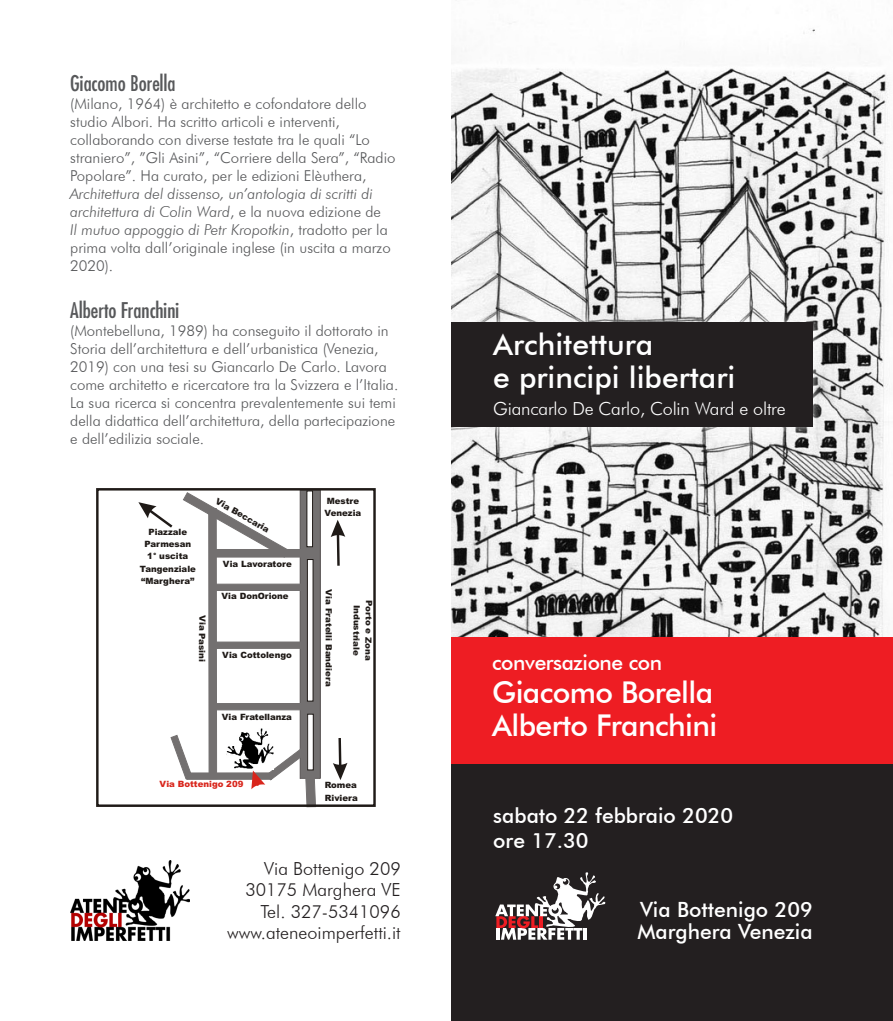
<style>
.page{position:relative;width:893px;height:1021px;background:#fff}
.page>*{position:absolute;margin:0;border:0;box-sizing:border-box;transform-origin:0 0}
.futura_condensed18{font:500 30px "Futura BT";letter-spacing:-.02em;color:#fff}
.futura_12{font:500 30px "Futura BT";color:#fff}
.futura_condensed_bol{font:500 21px "Futura BT";color:#fff}
.futura_12-2{font:condensed 21px "Futura";color:#57585a}
.futura_condensed18-2{font:500 21px "Futura BT";color:#fff}
.futura_condensed18-3{font:500 21px "Futura BT";letter-spacing:-.02em;color:#fff}
.futura_12-3{font:300 18px "Futura BT";color:#231f20}
.futura_12-4{font:300 18px "Futura BT";letter-spacing:-.01em;color:#fff}
.futura_12-5{font:300 15px/18px "Futura BT";color:#57585a}
.t1{font:900 8.7px/12.1px "Arial";color:#1f1a17}
.t2{font:900 8.7px "Arial";color:#d9261c}
.t3{font:900 8.55px/12.1px "Arial";color:#1f1a17}
.s1{font-style:italic}
</style>
<div class="page">
<div style="left:451px;top:763px;width:442px;height:257px;background:#231f20"></div>
<img style="left:70px;top:860px;width:119px;height:80px">
<svg style="left:495px;top:872px;width:110px;height:67px"></svg>
<div style="left:451px;top:631px;width:442px;height:132px;background:#ee1d23"></div>
<img style="left:451px;top:23px;width:442px;height:613px">
<div style="left:433px;top:312px;width:389px;height:124px;background:#fff;opacity:.75"></div>
<div style="left:443px;top:322px;width:370px;height:105px;background:#231f20"></div>
<div style="left:433px;top:0;width:18px;height:1020px;background:#fff"></div>
<div style="left:300px;top:490px;width:20px;height:288px;background:#737070"></div>
<div style="left:300px;top:490px;width:20px;height:288px;border:1px solid #615c5c"></div>
<svg style="left:171px;top:735px;width:20px;height:44px"></svg>
<div style="left:187px;top:773px;width:84px;height:6px;background:#737070"></div>
<div style="left:187px;top:772px;width:85px;height:7px;border:1px solid #737070"></div>
<div style="left:216px;top:703px;width:85px;height:7px;background:#737070"></div>
<div style="left:217px;top:642px;width:84px;height:6px;background:#737070"></div>
<div style="left:216px;top:584px;width:85px;height:6px;background:#737070"></div>
<div style="left:308px;top:714px;width:5px;height:56px;background:#fff"></div>
<div style="left:307px;top:714px;width:6px;height:56px;border:1px solid #1f1a17"></div>
<div style="left:307px;top:559px;width:6px;height:142px;background:#fff"></div>
<div style="left:307px;top:559px;width:6px;height:142px;border:1px solid #1f1a17"></div>
<div style="left:307px;top:491px;width:6px;height:55px;background:#fff"></div>
<div style="left:307px;top:491px;width:6px;height:56px;border:1px solid #1f1a17"></div>
<div style="left:211px;top:549px;width:91px;height:8px;background:#737070"></div>
<div style="left:209px;top:508px;width:8px;height:270px;background:#737070"></div>
<svg style="left:333px;top:738px;width:14px;height:42px"></svg>
<svg style="left:331px;top:520px;width:14px;height:45px"></svg>
<svg style="left:138px;top:502px;width:34px;height:25px"></svg>
<svg style="left:251px;top:748px;width:65px;height:56px"></svg>
<div style="left:96px;top:488px;width:280px;height:319px;border:2px solid #1f1a17"></div>
<img style="left:227px;top:728px;width:47px;height:41px">
<svg style="left:183px;top:492px;width:104px;height:65px"></svg>
<p class="futura_12-2" style="left:70px;top:70px;width:107px">Giacomo Borella</p>
<p class="futura_12-5" style="left:70px;top:94px;width:327px">(Milano, 1964) è architetto e cofondatore dello studio Albori. Ha scritto articoli e interventi, collaborando con diverse testate tra le quali “Lo straniero”, ”Gli Asini”, “Corriere della Sera”, “Radio Popolare”. Ha curato, per le edizioni Elèuthera, <span class="s1">Architettura del dissenso, un’antologia di scritti di architettura di Colin Ward</span>, e la nuova edizione de<br><span class="s1">Il mutuo appoggio di Petr Kropotkin</span>, tradotto per la prima volta dall’originale inglese (in uscita a marzo 2020).</p>
<p class="futura_12-2" style="left:70px;top:297px;width:110px">Alberto Franchini</p>
<p class="futura_12-5" style="left:70px;top:321px;width:330px">(Montebelluna, 1989) ha conseguito il dottorato in Storia dell’architettura e dell’urbanistica (Venezia, 2019) con una tesi su Giancarlo De Carlo. Lavora come architetto e ricercatore tra la Svizzera e l’Italia.<br>La sua ricerca si concentra prevalentemente sui temi della didattica dell’architettura, della partecipazione e dell’edilizia sociale.</p>
<p class="t1" style="left:140px;top:527px;width:58px;text-align:center">Piazzale<br>Parmesan<br>1° uscita<br>Tangenziale “Marghera”</p>
<p class="t3" style="left:208px;top:615px;width:49px;rotate:91deg">Via Pasi i</p>
<p class="t1" style="left:219px;top:496px;width:62px;rotate:29deg">Via Be c ria</p>
<p class="t1" style="left:223px;top:558px;width:70px">Via Lavoratore</p>
<p class="t1" style="left:221px;top:590px;width:69px">Via DonOrione</p>
<p class="t1" style="left:222px;top:649px;width:71px">Via Cottolengo</p>
<p class="t1" style="left:222px;top:711px;width:72px">Via Fratellanza</p>
<p class="t2" style="left:160px;top:778px;width:85px">Via Bottenigo 209</p>
<p class="t1" style="left:325px;top:495px;width:38px">Mestre<br>Venezia</p>
<p class="t3" style="left:334px;top:589px;width:53px;rotate:90deg">Via Frate li</p>
<p class="t3" style="left:334px;top:662px;width:26px;rotate:90deg">dea</p>
<p class="t3" style="left:334px;top:632px;width:50px;rotate:90deg">l Banir</p>
<p class="t3" style="left:374px;top:605px;width:57px;text-indent:-5px;rotate:91deg">Port e Zona<br>Indus ri</p>
<p class="t3" style="left:362px;top:630px;width:26px;rotate:91deg">t ale</p>
<p class="t1" style="left:325px;top:780px;width:34px">Romea<br>Riviera</p>
<p class="futura_12-3" style="left:264px;top:857px;width:138px">Via Bottenigo 209</p>
<p class="futura_12-3" style="left:245px;top:878px;width:157px">30175 Marghera VE</p>
<p class="futura_12-3" style="left:260px;top:900px;width:142px">Tel. 327-5341096</p>
<p class="futura_12-3" style="left:227px;top:922px;width:175px">www.ateneoimperfetti.it</p>
<p class="futura_12" style="left:493px;top:326px;width:162px">Architettura</p>
<p class="futura_12" style="left:493px;top:359px;width:243px">e principi libertari</p>
<p class="futura_12-4" style="left:493px;top:397px;width:294px">Giancarlo De Carlo, Colin Ward e oltre</p>
<p class="futura_condensed18-3" style="left:492px;top:650px;width:171px">conversazione con</p>
<p class="futura_condensed18" style="left:492px;top:674px;width:223px">Giacomo Borella</p>
<p class="futura_condensed18" style="left:492px;top:707px;width:227px">Alberto Franchini</p>
<p class="futura_condensed18-2" style="left:493px;top:802px;width:241px">sabato 22 febbraio 2020</p>
<p class="futura_condensed18-2" style="left:493px;top:828px;width:97px">ore 17.30</p>
<p class="futura_condensed_bol" style="left:640px;top:897px;width:174px">Via Bottenigo 209</p>
<p class="futura_condensed_bol" style="left:637px;top:918px;width:177px">Marghera Venezia</p>
</div>
